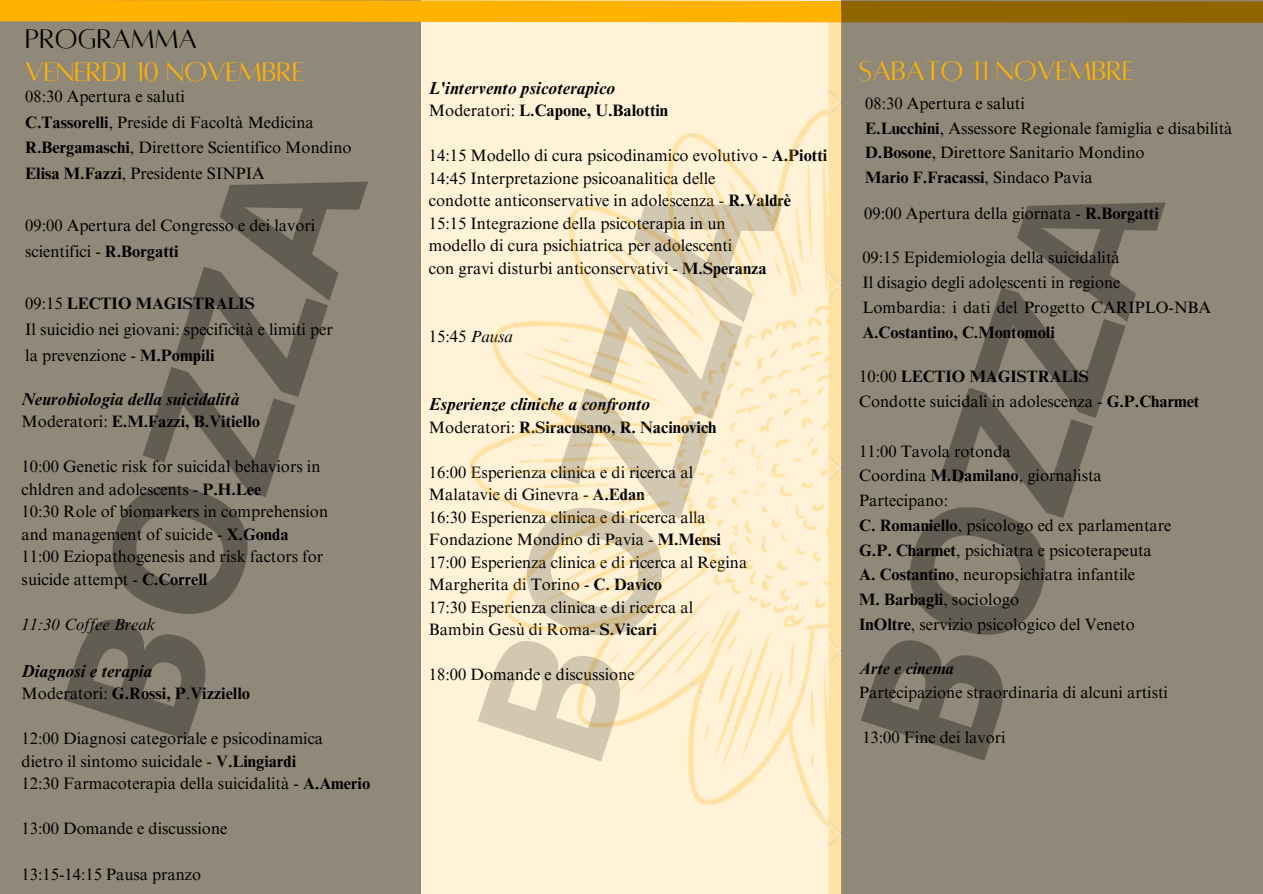
<style>
.page{position:relative;width:1263px;height:894px;background:#fff}
.page>*{position:absolute;margin:0;border:0;box-sizing:border-box;transform-origin:0 0}
.t1{font:700 181.8px "Open Sans";color:#000}
.t2{font:29.7px "Alta regular";color:#ffb200}
.t3{font:29.55px "Alta regular";color:#ffb200}
.t4{font:29.55px "Alta regular";color:#000}
.t5{font:italic 700 17.25px "Times NRMT Pro";color:#000}
.t6{font:16.5px/24.8px "Times NRMT Pro";color:#000}
.t7{font:700 16.5px "Times NRMT Pro";color:#000}
.t8{font:italic 16.5px "Times NRMT Pro";color:#000}
.t9{font:italic 700 16.5px "Times NRMT Pro";color:#000}
.s1{font-weight:700}
.s2{font-weight:400}
.s3{font-style:italic}
</style>
<div class="page">
<div style="left:0;top:0;width:1262px;height:892px;background:#fff2d7"></div>
<div style="left:0;top:0;width:421px;height:892px;background:#908879"></div>
<svg style="left:0;top:0;width:1263px;height:33px"></svg>
<div style="left:841px;top:0;width:421px;height:892px;background:#908879"></div>
<img style="left:469px;top:11px;width:373px;height:882px">
<p class="t4" style="left:25px;top:24px;width:173px">PROGRAMMA</p>
<p class="t3" style="left:25px;top:57px;width:280px">VENERDI 10 NOVEMBRE</p>
<p class="t6" style="left:25px;top:86px;width:161px">08:30 Apertura e saluti</p>
<p class="t6" style="left:25px;top:111px;width:290px"><span class="s1">C.Tassorelli</span>, Preside di Facoltà Medicina</p>
<p class="t6" style="left:25px;top:137px;width:328px"><span class="s1">R.Bergamaschi</span>, Direttore Scientifico Mondino</p>
<p class="t6" style="left:25px;top:163px;width:241px"><span class="s1">Elisa M.Fazzi</span>, Presidente SINPIA</p>
<p class="t6" style="left:25px;top:215px;width:292px">09:00 Apertura del Congresso e dei lavori</p>
<p class="t6" style="left:25px;top:241px;width:155px">scientifici - <span class="s1">R.Borgatti</span></p>
<p class="t7" style="left:25px;top:297px;width:231px"><span class="s2">09:15</span> LECTIO MAGISTRALIS</p>
<p class="t6" style="left:25px;top:318px;width:309px">Il suicidio nei giovani: specificità e limiti per</p>
<p class="t6" style="left:25px;top:344px;width:191px">la prevenzione - <span class="s1">M.Pompili</span></p>
<h1 class="t1" style="left:-3px;top:695px;width:604px;rotate:-72deg">BOZZA</h1>
<p class="t5" style="left:22px;top:392px;width:219px">Neurobiologia della suicidalità</p>
<p class="t7" style="left:22px;top:415px;width:240px"><span class="s2">Moderatori:</span> E.M.Fazzi, B.Vitiello</p>
<p class="t6" style="left:22px;top:456px;width:300px">10:00 Genetic risk for suicidal behaviors in</p>
<p class="t6" style="left:22px;top:478px;width:241px">chldren and adolescents - <span class="s1">P.H.Lee</span></p>
<p class="t6" style="left:22px;top:501px;width:308px">10:30 Role of biomarkers in comprehension</p>
<p class="t6" style="left:22px;top:523px;width:269px">and management of suicide - <span class="s1">X.Gonda</span></p>
<p class="t6" style="left:22px;top:546px;width:303px">11:00 Eziopathogenesis and risk factors for</p>
<p class="t6" style="left:22px;top:568px;width:187px">suicide attempt - <span class="s1">C.Correll</span></p>
<p class="t8" style="left:22px;top:617px;width:135px">11:30 Coffee Break</p>
<p class="t5" style="left:22px;top:664px;width:132px">Diagnosi e terapia</p>
<p class="t7" style="left:22px;top:687px;width:230px"><span class="s2">Moderatori:</span> G.Rossi, P<span class="s2">.</span>Vizziello</p>
<p class="t6" style="left:22px;top:728px;width:303px">12:00 Diagnosi categoriale e psicodinamica</p>
<p class="t6" style="left:22px;top:750px;width:276px">dietro il sintomo suicidale - <span class="s1">V.Lingiardi</span></p>
<p class="t6" style="left:22px;top:773px;width:350px">12:30 Farmacoterapia della suicidalità - <span class="s1">A.Amerio</span></p>
<p class="t6" style="left:22px;top:818px;width:207px">13:00 Domande e discussione</p>
<p class="t6" style="left:22px;top:863px;width:181px">13:15-14:15 Pausa pranzo</p>
<p class="t5" style="left:429px;top:81px;width:188px">L'intervento psicoterapico</p>
<p class="t7" style="left:429px;top:104px;width:241px"><span class="s2">Moderatori:</span> L.Capone, U.Balottin</p>
<p class="t6" style="left:429px;top:145px;width:400px">14:15 Modello di cura psicodinamico evolutivo - <span class="s1">A.Piotti</span></p>
<p class="t6" style="left:429px;top:168px;width:288px">14:45 Interpretazione psicoanalitica delle</p>
<p class="t6" style="left:429px;top:190px;width:364px">condotte anticonservative in adolescenza - <span class="s1">R.Valdrè</span></p>
<p class="t6" style="left:429px;top:213px;width:298px">15:15 Integrazione della psicoterapia in un</p>
<p class="t6" style="left:429px;top:235px;width:305px">modello di cura psichiatrica per adolescenti</p>
<p class="t6" style="left:429px;top:258px;width:339px">con gravi disturbi anticonservativi - <span class="s1">M.Speranza</span></p>
<h1 class="t1" style="left:411px;top:716px;width:604px;rotate:-72deg">BOZZA</h1>
<p class="t6" style="left:429px;top:325px;width:85px">15:45 <span class="s3">Pausa</span></p>
<p class="t5" style="left:429px;top:397px;width:223px">Esperienze cliniche a confronto</p>
<p class="t7" style="left:429px;top:421px;width:289px"><span class="s2">Moderatori:</span> R.Siracusano, R. Nacinovich</p>
<p class="t6" style="left:429px;top:461px;width:266px">16:00 Esperienza clinica e di ricerca al</p>
<p class="t6" style="left:429px;top:484px;width:217px">Malatavie di Ginevra - <span class="s1">A.Edan</span></p>
<p class="t6" style="left:429px;top:506px;width:278px">16:30 Esperienza clinica e di ricerca alla</p>
<p class="t6" style="left:429px;top:529px;width:294px">Fondazione Mondino di Pavia - <span class="s1">M.Mensi</span></p>
<p class="t6" style="left:429px;top:551px;width:320px">17:00 Esperienza clinica e di ricerca al Regina</p>
<p class="t6" style="left:429px;top:574px;width:235px">Margherita di Torino - <span class="s1">C. Davico</span></p>
<p class="t6" style="left:429px;top:596px;width:266px">17:30 Esperienza clinica e di ricerca al</p>
<p class="t6" style="left:429px;top:619px;width:229px">Bambin Gesù di Roma- <span class="s1">S.Vicari</span></p>
<p class="t6" style="left:429px;top:664px;width:207px">18:00 Domande e discussione</p>
<p class="t2" style="left:859px;top:57px;width:276px">SABATO 11 NOVEMBRE</p>
<p class="t6" style="left:865px;top:93px;width:161px">08:30 Apertura e saluti</p>
<p class="t6" style="left:865px;top:118px;width:369px"><span class="s1">E.Lucchini</span>, Assessore Regionale famiglia e disabilità</p>
<p class="t6" style="left:865px;top:142px;width:281px"><span class="s1">D.Bosone</span>, Direttore Sanitario Mondino</p>
<p class="t7" style="left:865px;top:171px;width:229px">Mario F.Fracassi<span class="s2">, Sindaco Pavia</span></p>
<p class="t6" style="left:864px;top:202px;width:296px">09:00 Apertura della giornata - <span class="s1">R.Borgatti</span></p>
<p class="t6" style="left:862px;top:247px;width:259px">09:15 Epidemiologia della suicidalità</p>
<p class="t6" style="left:862px;top:272px;width:260px">Il disagio degli adolescenti in regione</p>
<p class="t6" style="left:862px;top:297px;width:350px">Lombardia: i dati del Progetto CARIPLO-NBA<br><span class="s1">A.Costantino, C.Montomoli</span></p>
<p class="t7" style="left:859px;top:370px;width:231px"><span class="s2">10:00</span> LECTIO MAGISTRALIS</p>
<p class="t6" style="left:859px;top:391px;width:342px">Condotte suicidali in adolescenza - <span class="s1">G.P.Charmet</span></p>
<p class="t6" style="left:859px;top:440px;width:153px">11:00 Tavola rotonda</p>
<p class="t6" style="left:859px;top:465px;width:244px">Coordina <span class="s1">M.Damilano</span>, giornalista</p>
<p class="t6" style="left:859px;top:490px;width:90px">Partecipano:</p>
<p class="t6" style="left:859px;top:515px;width:314px"><span class="s1">C. Romaniello</span>, psicologo ed ex parlamentare</p>
<p class="t6" style="left:859px;top:539px;width:294px"><span class="s1">G.P. Charmet</span>, psichiatra e psicoterapeuta</p>
<p class="t6" style="left:859px;top:564px;width:277px"><span class="s1">A. Costantino</span>, neuropsichiatra infantile</p>
<p class="t7" style="left:859px;top:593px;width:161px">M. Barbagli<span class="s2">, sociologo</span></p>
<p class="t6" style="left:859px;top:614px;width:277px"><span class="s1">InOltre</span>, servizio psicologico del Veneto</p>
<p class="t9" style="left:859px;top:661px;width:96px">Arte e cinema</p>
<p class="t6" style="left:859px;top:682px;width:310px">Partecipazione straordinaria di alcuni artisti</p>
<p class="t6" style="left:862px;top:727px;width:145px">13:00 Fine dei lavori</p>
<h1 class="t1" style="left:795px;top:716px;width:604px;rotate:-72deg">BOZZA</h1>
</div>
